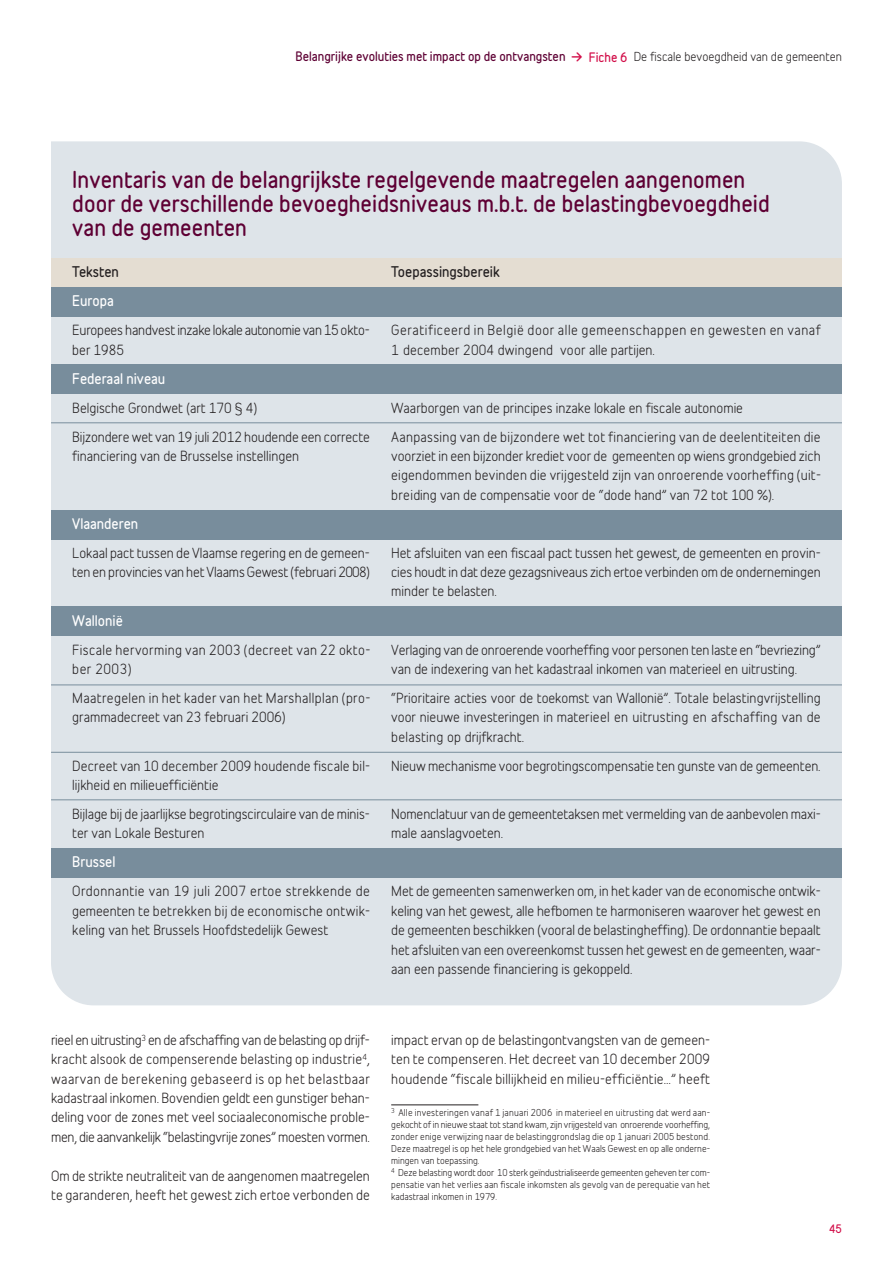
<style>
.page{position:relative;width:893px;height:1263px;background:#fff}
.page>*{position:absolute;margin:0;border:0;box-sizing:border-box;transform-origin:0 0}
.t1{font:700 21px/24px "Belfius Alternative";letter-spacing:.005em;color:#5e0034}
.t2{font:13.2px/19.4px "Belfius Alternative";color:#231f20}
.t3{font:13.2px/29px "Belfius Alternative";letter-spacing:.02em;color:#231f20}
.t4{font:13.2px/19.4px "Belfius Alternative";letter-spacing:.04em;color:#231f20}
.t5{font:13.2px/19.4px "Belfius Alternative";letter-spacing:.025em;color:#231f20}
.t6{font:13.2px/19.4px "Belfius Alternative";letter-spacing:.03em;color:#231f20}
.t7{font:700 13.2px "Belfius Alternative";color:#fff}
.t8{font:700 13.2px "Belfius Alternative";color:#231f20}
.t9{font:700 11.7px "Belfius Alternative";color:#5e0034}
.t10{font:700 10.5px "Belfius Alternative";color:#d20e49}
.t11{font:9px/12px "Belfius Alternative";color:#231f20}
.s1{font-size:13.5px;color:#d20e49}
.s2{color:#d20e49}
.s3{font-weight:400;color:#231f20}
</style>
<div class="page">
<hr style="left:391px;top:1104px;width:87px;height:1px;background:#231f20">
<div style="left:51px;top:141px;width:791px;height:864px;background:#dee4e9"></div>
<div style="left:51px;top:258px;width:791px;height:29px;background:#e4ddd2"></div>
<div style="left:51px;top:287px;width:791px;height:29px;background:#788d9c"></div>
<div style="left:51px;top:365px;width:791px;height:29px;background:#788d9c"></div>
<div style="left:51px;top:510px;width:791px;height:29px;background:#788d9c"></div>
<div style="left:51px;top:849px;width:791px;height:29px;background:#788d9c"></div>
<div style="left:51px;top:606px;width:791px;height:29px;background:#788d9c"></div>
<hr style="left:51px;top:422px;width:791px;height:1px;background:#788d9c">
<hr style="left:51px;top:752px;width:791px;height:1px;background:#788d9c">
<hr style="left:51px;top:685px;width:791px;height:1px;background:#788d9c">
<hr style="left:51px;top:799px;width:791px;height:1px;background:#788d9c">
<p class="t9" style="left:296px;top:51px;width:548px">Belangrijke evoluties met impact op de ontvangsten <span class="s1">→</span> <span class="s2">Fiche 6</span> <span class="s3">De fiscale bevoegdheid van de gemeenten</span></p>
<h1 class="t1" style="left:72px;top:170px;width:699px">Inventaris van de belangrijkste regelgevende maatregelen aangenomen door de verschillende bevoegheidsniveaus m.b.t. de belastingbevoegdheid van de gemeenten</h1>
<p class="t8" style="left:72px;top:266px;width:48px">Teksten</p>
<p class="t7" style="left:72px;top:295px;width:43px">Europa</p>
<p class="t2" style="left:72px;top:322px;width:299px">Europees handvest inzake lokale autonomie van 15 okto&shy;ber 1985</p>
<p class="t7" style="left:72px;top:373px;width:95px">Federaal niveau</p>
<p class="t2" style="left:72px;top:394px;width:299px;line-height:29px">Belgische Grondwet (art 170 § 4)<br>Bijzondere wet van 19 juli 2012 houdende een correcte</p>
<p class="t2" style="left:72px;top:447px;width:228px">financiering van de Brusselse instellingen</p>
<p class="t7" style="left:72px;top:518px;width:68px">Vlaanderen</p>
<p class="t2" style="left:72px;top:544px;width:299px">Lokaal pact tussen de Vlaamse regering en de gemeen&shy;ten en provincies van het Vlaams Gewest (februari 2008)</p>
<p class="t7" style="left:72px;top:615px;width:52px">Wallonië</p>
<p class="t6" style="left:72px;top:641px;width:300px">Fiscale hervorming van 2003 (decreet van 22 okto&shy;ber 2003)</p>
<p class="t5" style="left:72px;top:689px;width:300px">Maatregelen in het kader van het Marshallplan (pro&shy;grammadecreet van 23 februari 2006)</p>
<p class="t2" style="left:72px;top:757px;width:299px">Decreet van 10 december 2009 houdende fiscale bil&shy;lijkheid en milieuefficiëntie</p>
<p class="t2" style="left:72px;top:805px;width:299px">Bijlage bij de jaarlijkse begrotingscirculaire van de minis&shy;ter van Lokale Besturen</p>
<p class="t7" style="left:72px;top:856px;width:45px">Brussel</p>
<p class="t2" style="left:72px;top:883px;width:299px;text-align:justify">Ordonnantie van 19 juli 2007 ertoe strekkende de gemeenten te betrekken bij de economische ontwik&shy;keling van het Brussels Hoofdstedelijk Gewest</p>
<p class="t8" style="left:391px;top:266px;width:110px">Toepassingsbereik</p>
<p class="t4" style="left:391px;top:322px;width:431px">Geratificeerd in België door alle gemeenschappen en gewesten en vanaf<br>1 december 2004 dwingend voor alle partijen.</p>
<p class="t3" style="left:391px;top:394px;width:431px">Waarborgen van de principes inzake lokale en fiscale autonomie<br>Aanpassing van de bijzondere wet tot financiering van de deelentiteiten die</p>
<p class="t2" style="left:391px;top:447px;width:431px;text-align:justify">voorziet in een bijzonder krediet voor de gemeenten op wiens grondgebied zich eigendommen bevinden die vrijgesteld zijn van onroerende voorheffing (uit&shy;breiding van de compensatie voor de “dode hand” van 72 tot 100 %).</p>
<p class="t2" style="left:391px;top:544px;width:431px;text-align:justify">Het afsluiten van een fiscaal pact tussen het gewest, de gemeenten en provin&shy;cies houdt in dat deze gezagsniveaus zich ertoe verbinden om de ondernemingen minder te belasten.</p>
<p class="t2" style="left:391px;top:641px;width:431px">Verlaging van de onroerende voorheffing voor personen ten laste en “bevriezing” van de indexering van het kadastraal inkomen van materieel en uitrusting.</p>
<p class="t2" style="left:391px;top:689px;width:431px;text-align:justify">“Prioritaire acties voor de toekomst van Wallonië”. Totale belastingvrijstelling voor nieuwe investeringen in materieel en uitrusting en afschaffing van de belasting op drijfkracht.</p>
<p class="t2" style="left:391px;top:757px;width:431px">Nieuw mechanisme voor begrotingscompensatie ten gunste van de gemeenten.</p>
<p class="t2" style="left:391px;top:805px;width:431px">Nomenclatuur van de gemeentetaksen met vermelding van de aanbevolen maxi&shy;male aanslagvoeten.</p>
<p class="t2" style="left:391px;top:883px;width:431px;text-align:justify">Met de gemeenten samenwerken om, in het kader van de economische ontwik&shy;keling van het gewest, alle hefbomen te harmoniseren waarover het gewest en de gemeenten beschikken (vooral de belastingheffing). De ordonnantie bepaalt het afsluiten van een overeenkomst tussen het gewest en de gemeenten, waar&shy;aan een passende financiering is gekoppeld.</p>
<p class="t2" style="left:51px;top:1031px;width:320px;text-align:justify">rieel en uitrusting<sup>3</sup> en de afschaffing van de belasting op drijf&shy;kracht alsook de compenserende belasting op industrie<sup>4</sup>, waarvan de berekening gebaseerd is op het belastbaar kadastraal inkomen. Bovendien geldt een gunstiger behan&shy;deling voor de zones met veel sociaaleconomische proble&shy;men, die aanvankelijk “belastingvrije zones” moesten vormen.</p>
<p class="t2" style="left:51px;top:1167px;width:320px">Om de strikte neutraliteit van de aangenomen maatregelen te garanderen, heeft het gewest zich ertoe verbonden de</p>
<p class="t2" style="left:391px;top:1031px;width:320px;text-align:justify">impact ervan op de belastingontvangsten van de gemeen&shy;ten te compenseren. Het decreet van 10 december 2009 houdende “fiscale billijkheid en milieu-efficiëntie…” heeft</p>
<p class="t11" style="left:391px;top:1107px;width:321px"><sup>3</sup> Alle investeringen vanaf 1 januari 2006 in materieel en uitrusting dat werd aan&shy;gekocht of in nieuwe staat tot stand kwam, zijn vrijgesteld van onroerende voorheffing, zonder enige verwijzing naar de belastinggrondslag die op 1 januari 2005 bestond.<br>Deze maatregel is op het hele grondgebied van het Waals Gewest en op alle onderne&shy;mingen van toepassing.<br><sup>4</sup> Deze belasting wordt door 10 sterk geïndustrialiseerde gemeenten geheven ter com&shy;pensatie van het verlies aan fiscale inkomsten als gevolg van de perequatie van het kadastraal inkomen in 1979.</p>
<p class="t10" style="left:829px;top:1224px;width:14px">45</p>
</div>
